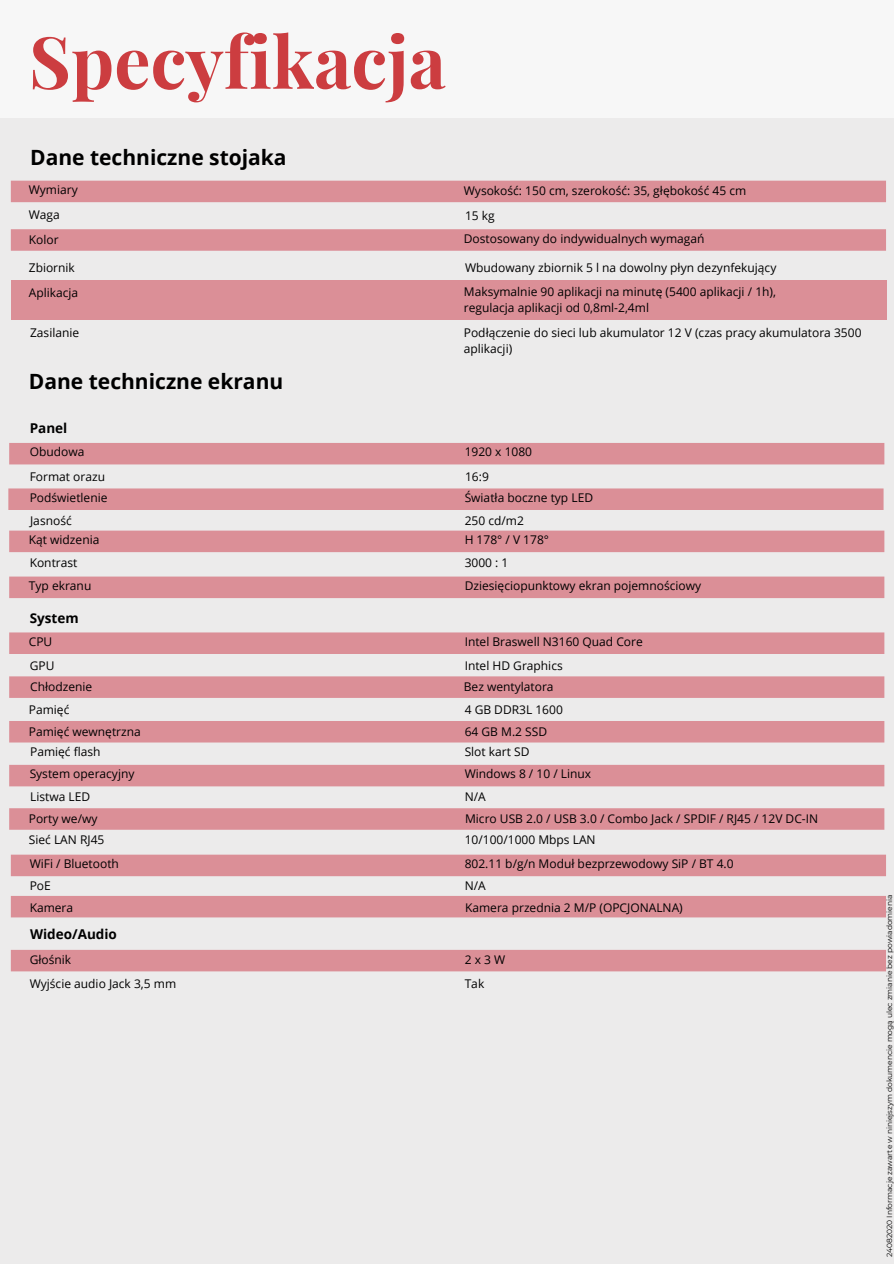
<style>
.page{position:relative;width:894px;height:1264px;background:#fff}
.page>*{position:absolute;margin:0;border:0;box-sizing:border-box;transform-origin:0 0}
.t1{font:700 72px "Playfair Display";color:#cc3d40}
.t2{font:700 21px "Open Sans";color:#000}
.t3{font:700 13.5px "Open Sans";color:#000}
.t4{font:12px/15.8px "Open Sans";color:#000}
.t5{font:7.5px "Montserrat";color:#000}
</style>
<div class="page">
<div style="left:0;top:0;width:893px;height:1263px;background:#f7f7f7"></div>
<div style="left:0;top:118px;width:893px;height:1145px;background:#ecebeb"></div>
<div style="left:11px;top:181px;width:874px;height:21px;background:#db8f97"></div>
<svg style="left:11px;top:229px;width:874px;height:22px"></svg>
<div style="left:11px;top:949px;width:874px;height:22px;background:#db8f97"></div>
<div style="left:11px;top:896px;width:874px;height:21px;background:#db8f97"></div>
<div style="left:11px;top:854px;width:874px;height:22px;background:#db8f97"></div>
<div style="left:11px;top:280px;width:874px;height:39px;background:#db8f97"></div>
<div style="left:9px;top:808px;width:875px;height:21px;background:#db8f97"></div>
<div style="left:9px;top:764px;width:875px;height:22px;background:#db8f97"></div>
<div style="left:9px;top:721px;width:875px;height:21px;background:#db8f97"></div>
<div style="left:9px;top:676px;width:875px;height:22px;background:#db8f97"></div>
<div style="left:9px;top:632px;width:875px;height:22px;background:#db8f97"></div>
<div style="left:9px;top:576px;width:875px;height:22px;background:#db8f97"></div>
<div style="left:9px;top:530px;width:875px;height:22px;background:#db8f97"></div>
<div style="left:8px;top:488px;width:875px;height:22px;background:#db8f97"></div>
<div style="left:9px;top:443px;width:875px;height:21px;background:#db8f97"></div>
<h1 class="t1" style="left:29px;top:11px;width:418px">Specyfikacja</h1>
<h2 class="t2" style="left:30px;top:143px;width:258px">Dane techniczne stojaka</h2>
<p class="t4" style="left:29px;top:182px;width:50px">Wymiary</p>
<p class="t4" style="left:463px;top:182px;width:284px">Wysokość: 150 cm, szerokość: 35, głębokość 45 cm</p>
<p class="t4" style="left:29px;top:206px;width:32px">Waga</p>
<p class="t4" style="left:465px;top:207px;width:31px">15 kg</p>
<p class="t4" style="left:29px;top:231px;width:31px">Kolor</p>
<p class="t4" style="left:463px;top:231px;width:242px">Dostosowany do indywidualnych wymagań</p>
<p class="t4" style="left:29px;top:259px;width:48px">Zbiornik</p>
<p class="t4" style="left:465px;top:259px;width:313px">Wbudowany zbiornik 5 l na dowolny płyn dezynfekujący</p>
<p class="t4" style="left:29px;top:284px;width:51px">Aplikacja</p>
<p class="t4" style="left:463px;top:283px;width:313px">Maksymalnie 90 aplikacji na minutę (5400 aplikacji / 1h), regulacja aplikacji od 0,8ml-2,4ml</p>
<p class="t4" style="left:30px;top:324px;width:51px">Zasilanie</p>
<p class="t4" style="left:463px;top:324px;width:399px">Podłączenie do sieci lub akumulator 12 V (czas pracy akumulatora 3500 aplikacji)</p>
<h2 class="t2" style="left:29px;top:366px;width:256px">Dane techniczne ekranu</h2>
<p class="t3" style="left:30px;top:418px;width:39px">Panel</p>
<p class="t4" style="left:30px;top:444px;width:56px">Obudowa</p>
<p class="t4" style="left:464px;top:444px;width:69px">1920 x 1080</p>
<p class="t4" style="left:30px;top:468px;width:77px">Format orazu</p>
<p class="t4" style="left:465px;top:468px;width:25px">16:9</p>
<p class="t4" style="left:30px;top:489px;width:79px">Podświetlenie</p>
<p class="t4" style="left:464px;top:489px;width:130px">Światła boczne typ LED</p>
<p class="t4" style="left:30px;top:512px;width:43px">Jasność</p>
<p class="t4" style="left:464px;top:512px;width:61px">250 cd/m2</p>
<p class="t4" style="left:29px;top:532px;width:72px">Kąt widzenia</p>
<p class="t4" style="left:464px;top:532px;width:86px">H 178° / V 178°</p>
<p class="t4" style="left:30px;top:554px;width:49px">Kontrast</p>
<p class="t4" style="left:464px;top:554px;width:45px">3000 : 1</p>
<p class="t4" style="left:29px;top:577px;width:64px">Typ ekranu</p>
<p class="t3" style="left:30px;top:608px;width:50px">System</p>
<p class="t4" style="left:29px;top:630px;width:27px;line-height:23.4px">CPU<br>GPU</p>
<p class="t4" style="left:464px;top:630px;width:180px;line-height:23.4px">Intel Braswell N3160 Quad Core<br>Intel HD Graphics</p>
<p class="t4" style="left:29px;top:701px;width:42px">Pamięć</p>
<p class="t4" style="left:464px;top:701px;width:100px">4 GB DDR3L 1600</p>
<p class="t4" style="left:29px;top:723px;width:113px">Pamięć wewnętrzna</p>
<p class="t4" style="left:464px;top:723px;width:84px">64 GB M.2 SSD</p>
<p class="t4" style="left:30px;top:765px;width:106px">System operacyjny</p>
<p class="t4" style="left:464px;top:765px;width:128px">Windows 8 / 10 / Linux</p>
<p class="t4" style="left:30px;top:788px;width:61px">Listwa LED</p>
<p class="t4" style="left:464px;top:788px;width:23px">N/A</p>
<p class="t4" style="left:29px;top:810px;width:70px">Porty we/wy</p>
<p class="t4" style="left:465px;top:810px;width:354px">Micro USB 2.0 / USB 3.0 / Combo Jack / SPDIF / RJ45 / 12V DC-IN</p>
<p class="t4" style="left:29px;top:831px;width:77px">Sieć LAN RJ45</p>
<p class="t4" style="left:464px;top:831px;width:132px">10/100/1000 Mbps LAN</p>
<p class="t4" style="left:30px;top:855px;width:91px">WiFi / Bluetooth</p>
<p class="t4" style="left:464px;top:855px;width:270px">802.11 b/g/n Moduł bezprzewodowy SiP / BT 4.0</p>
<p class="t4" style="left:30px;top:877px;width:23px">PoE</p>
<p class="t4" style="left:464px;top:877px;width:23px">N/A</p>
<p class="t4" style="left:30px;top:899px;width:45px">Kamera</p>
<p class="t4" style="left:465px;top:899px;width:219px">Kamera przednia 2 M/P (OPCJONALNA)</p>
<p class="t3" style="left:30px;top:924px;width:88px">Wideo/Audio</p>
<p class="t4" style="left:30px;top:951px;width:43px">Głośnik</p>
<p class="t4" style="left:464px;top:951px;width:42px">2x3W</p>
<p class="t4" style="left:30px;top:975px;width:148px">Wyjście audio Jack 3,5 mm</p>
<p class="t4" style="left:464px;top:975px;width:21px">Tak</p>
<p class="t4" style="left:464px;top:577px;width:238px">Dziesięciopunktowy ekran pojemnościowy</p>
<p class="t4" style="left:30px;top:678px;width:64px">Chłodzenie</p>
<p class="t4" style="left:463px;top:678px;width:91px">Bez wentylatora</p>
<p class="t4" style="left:30px;top:743px;width:72px">Pamięć flash</p>
<p class="t4" style="left:464px;top:743px;width:66px">Slot kart SD</p>
<p class="t5" style="left:884px;top:1256px;width:364px;rotate:-90deg">24082020 Informacje zawarte w niniejszym dokumencie mogą ulec zmianie bez powiadomienia</p>
</div>
